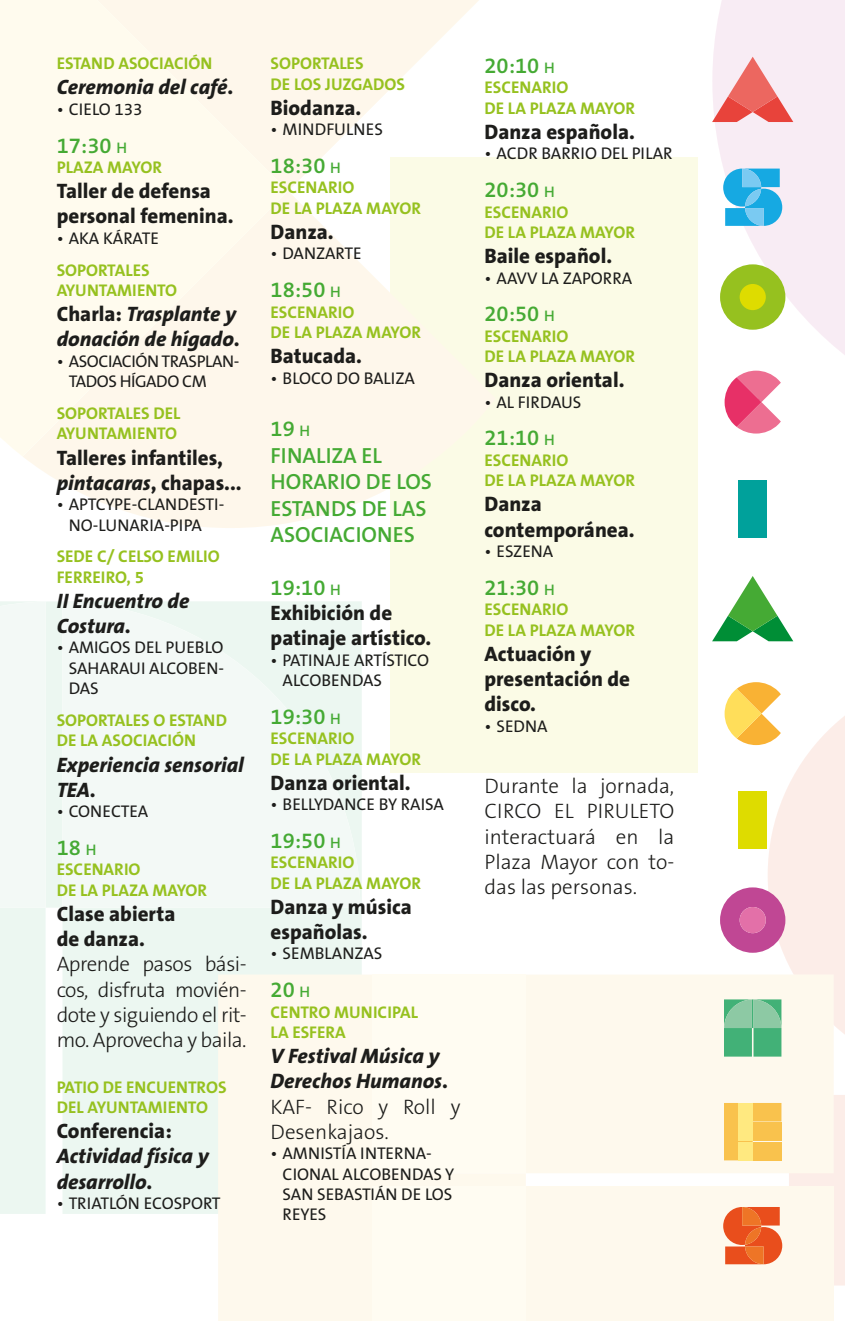
<style>
.page{position:relative;width:845px;height:1321px;background:#fff}
.page>*{position:absolute;margin:0;border:0;box-sizing:border-box;transform-origin:0 0}
.t1{font:600 22px/26.4px "The Sans B6";color:#45aa34}
.t2{font:800 21px/25.2px "The Sans B8";color:#1d1d1b}
.t3{font:300 21px/25.2px "The Sans B3";letter-spacing:-.015em;color:#1d1d1b;text-align:justify}
.t4{font:italic 800 21px/25.2px "The Sans B8";color:#1d1d1b}
.t5{font:700 17px/20.4px "The Sans B7";color:#96c11f}
.t6{font:17px/20.4px "The Sans B5 Plain";color:#1d1d1b}
.t7{font:17px/20.4px "The Sans B5 Plain";letter-spacing:-.025em;color:#1d1d1b}
.s1{font-style:normal}
.s2{font-size:15.4px}
.s3{font-style:italic}
</style>
<div class="page">
<div style="left:789px;top:1095px;width:56px;height:191px;background:#fcede8"></div>
<div style="left:63px;top:601px;width:299px;height:613px;background:#ecf7f1"></div>
<svg style="left:0;top:601px;width:62px;height:613px"></svg>
<div style="left:63px;top:601px;width:297px;height:307px;background:#f3f9f6"></div>
<div style="left:218px;top:974px;width:308px;height:347px;background:#fef9ed"></div>
<div style="left:526px;top:974px;width:307px;height:199px;background:#fef9ed"></div>
<div style="left:372px;top:974px;width:154px;height:199px;background:#fffcf2"></div>
<div style="left:526px;top:1187px;width:307px;height:134px;background:#fef9ed"></div>
<div style="left:372px;top:1187px;width:154px;height:134px;background:#fffcf2"></div>
<div style="left:390px;top:158px;width:307px;height:615px;background:#fbfbe6"></div>
<svg style="left:24px;top:191px;width:366px;height:337px;fill:#fef7eb"></svg>
<svg style="left:288px;top:0;width:208px;height:191px;fill:#fefbeb"></svg>
<div style="left:0;top:0;width:288px;height:457px;background:#fffbee"></div>
<svg style="left:713px;top:0;width:132px;height:371px;fill:#f8ecf4"></svg>
<div style="left:738px;top:480px;width:29px;height:57px;background:#00a19b"></div>
<svg style="left:724px;top:371px;width:57px;height:63px"></svg>
<div style="left:720px;top:264px;width:65px;height:66px;background:#96c11f;border-radius:50%"></div>
<div style="left:739px;top:284px;width:27px;height:26px;background:#dedc00;border-radius:50%"></div>
<svg style="left:723px;top:169px;width:59px;height:57px;background:#4ab9e8"></svg>
<svg style="left:723px;top:1207px;width:59px;height:57px;background:#ec6d3b"></svg>
<svg style="left:720px;top:682px;width:125px;height:397px"></svg>
<svg style="left:712px;top:57px;width:81px;height:65px;background:#f1a5a6"></svg>
<svg style="left:712px;top:576px;width:81px;height:65px"></svg>
<svg style="left:724px;top:1103px;width:57px;height:57px;background:#facc5c"></svg>
<p class="t5" style="left:57px;top:54px;width:157px">ESTAND ASOCIACIÓN</p>
<p class="t4" style="left:57px;top:75px;width:178px">Ceremonia del café<span class="s1">.</span></p>
<p class="t6" style="left:57px;top:99px;width:87px">• CIELO 133</p>
<p class="t1" style="left:57px;top:133px;width:72px">17:30 <span class="s2">h</span></p>
<p class="t5" style="left:57px;top:158px;width:107px">PLAZA MAYOR</p>
<p class="t2" style="left:57px;top:179px;width:178px">Taller de defensa personal femenina.</p>
<p class="t6" style="left:57px;top:228px;width:104px">• AKA KÁRATE</p>
<p class="t5" style="left:57px;top:260px;width:122px">SOPORTALES<br>AYUNTAMIENTO</p>
<p class="t4" style="left:57px;top:302px;width:184px"><span class="s1">Charla:</span> Trasplante y donación de hígado<span class="s1">.</span></p>
<p class="t7" style="left:69px;top:351px;width:172px;text-indent:-12px">• ASOCIACIÓN TRASPLAN-<br>TADOS HÍGADO CM</p>
<p class="t5" style="left:57px;top:403px;width:125px">SOPORTALES DEL<br>AYUNTAMIENTO</p>
<p class="t2" style="left:57px;top:445px;width:187px">Talleres infantiles, <span class="s3">pintacaras</span>, chapas...</p>
<p class="t6" style="left:69px;top:495px;width:157px;text-indent:-12px">• APTCYPE-CLANDESTI-<br>NO-LUNARIA-PIPA</p>
<p class="t5" style="left:57px;top:547px;width:164px">SEDE C/ CELSO EMILIO<br>FERREIRO, 5</p>
<p class="t4" style="left:57px;top:589px;width:134px">II Encuentro de<br>Costura<span class="s1">.</span></p>
<p class="t6" style="left:69px;top:638px;width:157px;text-align:justify;text-indent:-12px">• AMIGOS DEL PUEBLO SAHARAUI ALCOBEN-DAS</p>
<p class="t5" style="left:57px;top:711px;width:172px">SOPORTALES O ESTAND<br>DE LA ASOCIACIÓN</p>
<p class="t4" style="left:57px;top:753px;width:188px">Experiencia sensorial<br>TEA<span class="s1">.</span></p>
<p class="t6" style="left:57px;top:802px;width:93px">• CONECTEA</p>
<p class="t1" style="left:57px;top:835px;width:41px">18 <span class="s2">h</span></p>
<p class="t5" style="left:57px;top:860px;width:152px">ESCENARIO<br>DE LA PLAZA MAYOR</p>
<p class="t2" style="left:57px;top:902px;width:120px">Clase abierta de danza.</p>
<p class="t3" style="left:57px;top:952px;width:191px">Aprende pasos bási&shy;cos, disfruta movién&shy;dote y siguiendo el rit&shy;mo. Aprovecha y baila.</p>
<p class="t5" style="left:57px;top:1077px;width:171px">PATIO DE ENCUENTROS<br>DEL AYUNTAMIENTO</p>
<p class="t2" style="left:57px;top:1119px;width:117px">Conferencia:</p>
<p class="t4" style="left:57px;top:1144px;width:154px">Actividad física y desarrollo<span class="s1">.</span></p>
<p class="t6" style="left:57px;top:1193px;width:165px">• TRIATLÓN ECOSPORT</p>
<p class="t5" style="left:271px;top:54px;width:136px">SOPORTALES<br>DE LOS JUZGADOS</p>
<p class="t2" style="left:271px;top:96px;width:92px">Biodanza.</p>
<p class="t6" style="left:271px;top:120px;width:114px">• MINDFULNES</p>
<p class="t1" style="left:271px;top:153px;width:72px">18:30 <span class="s2">h</span></p>
<p class="t5" style="left:271px;top:178px;width:152px">ESCENARIO<br>DE LA PLAZA MAYOR</p>
<p class="t2" style="left:271px;top:220px;width:65px">Danza.</p>
<p class="t6" style="left:271px;top:244px;width:92px">• DANZARTE</p>
<p class="t1" style="left:271px;top:277px;width:72px">18:50 <span class="s2">h</span></p>
<p class="t5" style="left:271px;top:302px;width:152px">ESCENARIO<br>DE LA PLAZA MAYOR</p>
<p class="t2" style="left:271px;top:344px;width:93px">Batucada.</p>
<p class="t6" style="left:271px;top:368px;width:146px">• BLOCO DO BALIZA</p>
<p class="t1" style="left:271px;top:416px;width:163px">19 <span class="s2">h<br></span>FINALIZA EL<br>HORARIO DE LOS<br>ESTANDS DE LAS<br>ASOCIACIONES</p>
<p class="t1" style="left:271px;top:575px;width:72px">19:10 <span class="s2">h</span></p>
<p class="t2" style="left:271px;top:601px;width:162px">Exhibición de patinaje artístico.</p>
<p class="t6" style="left:283px;top:650px;width:148px;text-indent:-12px">• PATINAJE ARTÍSTICO<br>ALCOBENDAS</p>
<p class="t1" style="left:271px;top:704px;width:72px">19:30 <span class="s2">h</span></p>
<p class="t5" style="left:271px;top:729px;width:152px">ESCENARIO<br>DE LA PLAZA MAYOR</p>
<p class="t2" style="left:271px;top:771px;width:142px">Danza oriental.</p>
<p class="t6" style="left:271px;top:795px;width:175px">• BELLYDANCE BY RAISA</p>
<p class="t1" style="left:271px;top:828px;width:72px">19:50 <span class="s2">h</span></p>
<p class="t5" style="left:271px;top:853px;width:152px">ESCENARIO<br>DE LA PLAZA MAYOR</p>
<p class="t2" style="left:271px;top:895px;width:143px">Danza y música españolas.</p>
<p class="t6" style="left:271px;top:944px;width:113px">• SEMBLANZAS</p>
<p class="t1" style="left:271px;top:977px;width:41px">20 <span class="s2">h</span></p>
<p class="t5" style="left:271px;top:1002px;width:149px">CENTRO MUNICIPAL<br>LA ESFERA</p>
<p class="t4" style="left:271px;top:1044px;width:179px">V Festival Música y<br>Derechos Humanos<span class="s1">.</span></p>
<p class="t3" style="left:271px;top:1095px;width:191px">KAF- Rico y Roll y<br>Desenkajaos.</p>
<p class="t6" style="left:283px;top:1144px;width:173px;text-indent:-12px">• AMNISTÍA INTERNA-<br>CIONAL ALCOBENDAS Y<br>SAN SEBASTIÁN DE LOS<br>REYES</p>
<p class="t1" style="left:484px;top:53px;width:72px">20:10 <span class="s2">h</span></p>
<p class="t5" style="left:484px;top:78px;width:152px">ESCENARIO<br>DE LA PLAZA MAYOR</p>
<p class="t2" style="left:484px;top:120px;width:152px">Danza española.</p>
<p class="t6" style="left:484px;top:144px;width:190px">• ACDR BARRIO DEL PILAR</p>
<p class="t1" style="left:484px;top:177px;width:72px">20:30 <span class="s2">h</span></p>
<p class="t5" style="left:484px;top:202px;width:152px">ESCENARIO<br>DE LA PLAZA MAYOR</p>
<p class="t2" style="left:484px;top:244px;width:129px">Baile español.</p>
<p class="t6" style="left:484px;top:268px;width:149px">• AAVV LA ZAPORRA</p>
<p class="t1" style="left:484px;top:301px;width:72px">20:50 <span class="s2">h</span></p>
<p class="t5" style="left:484px;top:326px;width:152px">ESCENARIO<br>DE LA PLAZA MAYOR</p>
<p class="t2" style="left:484px;top:368px;width:142px">Danza oriental.</p>
<p class="t6" style="left:484px;top:392px;width:98px">• AL FIRDAUS</p>
<p class="t1" style="left:484px;top:425px;width:72px">21:10 <span class="s2">h</span></p>
<p class="t5" style="left:484px;top:450px;width:152px">ESCENARIO<br>DE LA PLAZA MAYOR</p>
<p class="t2" style="left:484px;top:492px;width:152px">Danza contemporánea.</p>
<p class="t6" style="left:484px;top:542px;width:70px">• ESZENA</p>
<p class="t1" style="left:484px;top:575px;width:72px">21:30 <span class="s2">h</span></p>
<p class="t5" style="left:484px;top:600px;width:152px">ESCENARIO<br>DE LA PLAZA MAYOR</p>
<p class="t2" style="left:484px;top:642px;width:147px">Actuación y presentación de disco.</p>
<p class="t6" style="left:484px;top:716px;width:65px">• SEDNA</p>
<p class="t3" style="left:484px;top:774px;width:191px">Durante la jornada, CIRCO EL PIRULETO interactuará en la Plaza Mayor con to&shy;das las personas.</p>
</div>
